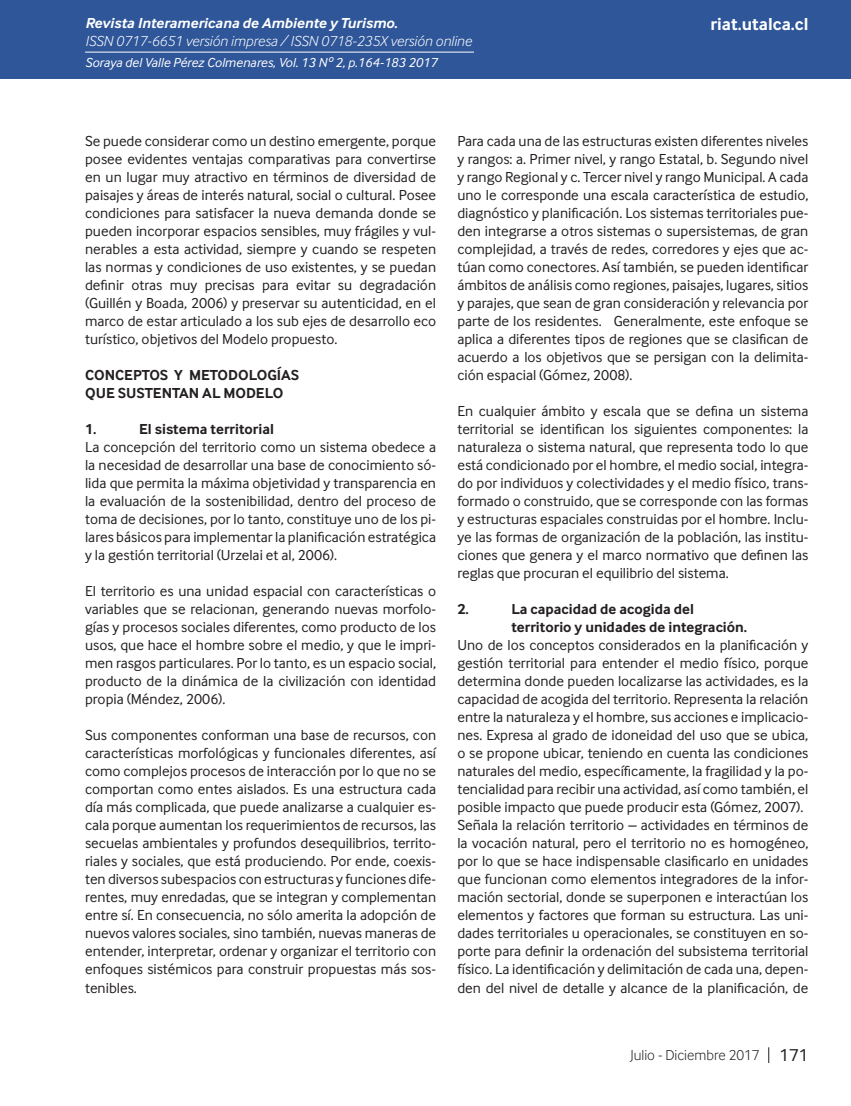
<style>
.page{position:relative;width:851px;height:1106px;background:#fff}
.page>*{position:absolute;margin:0;border:0;box-sizing:border-box;transform-origin:0 0}
.t1{font:700 18px "Inter Face";color:#fff}
.Cuerpo_de_Texto{font:15px/18px "Inter Face";color:#231f20;text-align:justify}
.Cuerpo_de_Texto-2{font:700 15px "Inter Face";color:#231f20}
.t2{font:italic 300 15px "Inter Face";color:#fff}
.t3{font:italic 700 15px "Inter Face";color:#fff}
.t4{font:300 15px "Inter Face";color:#231f20}
.Cuño_de_pagina{font:italic 13.5px "Inter Face";color:#fff}
.s1{font-weight:400;font-size:18px}
</style>
<div class="page">
<div style="left:0;top:0;width:850px;height:79px;background:#2f5699"></div>
<hr style="left:85px;top:52px;width:389px;height:1px;background:#fff">
<svg style="left:768px;top:1047px;width:1px;height:16px"></svg>
<p class="t3" style="left:85px;top:15px;width:314px">Revista Interamericana de Ambiente y Turismo.</p>
<p class="t2" style="left:85px;top:33px;width:388px">ISSN 0717-6651 versión impresa / ISSN 0718-235X versión online</p>
<p class="Cuño_de_pagina" style="left:85px;top:55px;width:354px">Soraya del Valle Pérez Colmenares, Vol. 13 Nº 2, p.164-183 2017</p>
<p class="t1" style="left:710px;top:14px;width:99px">riat.utalca.cl</p>
<p class="Cuerpo_de_Texto" style="left:85px;top:132px;width:352px">Se puede considerar como un destino emergente, porque posee evidentes ventajas comparativas para convertirse en un lugar muy atractivo en términos de diversidad de paisajes y áreas de interés natural, social o cultural. Posee condiciones para satisfacer la nueva demanda donde se pueden incorporar espacios sensibles, muy frágiles y vul&shy;nerables a esta actividad, siempre y cuando se respeten las normas y condiciones de uso existentes, y se puedan definir otras muy precisas para evitar su degradación (Guillén y Boada, 2006) y preservar su autenticidad, en el marco de estar articulado a los sub ejes de desarrollo eco turístico, objetivos del Modelo propuesto.</p>
<p class="Cuerpo_de_Texto-2" style="left:85px;top:366px;width:216px">CONCEPTOS Y METODOLOGÍAS</p>
<p class="Cuerpo_de_Texto-2" style="left:85px;top:384px;width:200px">QUE SUSTENTAN AL MODELO</p>
<p class="Cuerpo_de_Texto-2" style="left:85px;top:420px;width:13px">1.</p>
<p class="Cuerpo_de_Texto-2" style="left:139px;top:420px;width:136px">El sistema territorial</p>
<p class="Cuerpo_de_Texto" style="left:85px;top:438px;width:352px">La concepción del territorio como un sistema obedece a la necesidad de desarrollar una base de conocimiento só&shy;lida que permita la máxima objetividad y transparencia en la evaluación de la sostenibilidad, dentro del proceso de toma de decisiones, por lo tanto, constituye uno de los pi&shy;lares básicos para implementar la planificación estratégica y la gestión territorial (Urzelai et al, 2006).</p>
<p class="Cuerpo_de_Texto" style="left:85px;top:582px;width:352px">El territorio es una unidad espacial con características o variables que se relacionan, generando nuevas morfolo&shy;gías y procesos sociales diferentes, como producto de los usos, que hace el hombre sobre el medio, y que le impri&shy;men rasgos particulares. Por lo tanto, es un espacio social, producto de la dinámica de la civilización con identidad propia (Méndez, 2006).</p>
<p class="Cuerpo_de_Texto" style="left:85px;top:726px;width:352px">Sus componentes conforman una base de recursos, con características morfológicas y funcionales diferentes, así como complejos procesos de interacción por lo que no se comportan como entes aislados. Es una estructura cada día más complicada, que puede analizarse a cualquier es&shy;cala porque aumentan los requerimientos de recursos, las secuelas ambientales y profundos desequilibrios, territo&shy;riales y sociales, que está produciendo. Por ende, coexis&shy;ten diversos subespacios con estructuras y funciones dife&shy;rentes, muy enredadas, que se integran y complementan entre sí. En consecuencia, no sólo amerita la adopción de nuevos valores sociales, sino también, nuevas maneras de entender, interpretar, ordenar y organizar el territorio con enfoques sistémicos para construir propuestas más sos&shy;tenibles.</p>
<p class="Cuerpo_de_Texto" style="left:457px;top:132px;width:352px">Para cada una de las estructuras existen diferentes niveles y rangos: a. Primer nivel, y rango Estatal, b. Segundo nivel y rango Regional y c. Tercer nivel y rango Municipal. A cada uno le corresponde una escala característica de estudio, diagnóstico y planificación. Los sistemas territoriales pue&shy;den integrarse a otros sistemas o supersistemas, de gran complejidad, a través de redes, corredores y ejes que ac&shy;túan como conectores. Así también, se pueden identificar ámbitos de análisis como regiones, paisajes, lugares, sitios y parajes, que sean de gran consideración y relevancia por parte de los residentes. Generalmente, este enfoque se aplica a diferentes tipos de regiones que se clasifican de acuerdo a los objetivos que se persigan con la delimita&shy;ción espacial (Gómez, 2008).</p>
<p class="Cuerpo_de_Texto" style="left:457px;top:402px;width:352px">En cualquier ámbito y escala que se defina un sistema territorial se identifican los siguientes componentes: la naturaleza o sistema natural, que representa todo lo que está condicionado por el hombre, el medio social, integra&shy;do por individuos y colectividades y el medio físico, trans&shy;formado o construido, que se corresponde con las formas y estructuras espaciales construidas por el hombre. Inclu&shy;ye las formas de organización de la población, las institu&shy;ciones que genera y el marco normativo que definen las reglas que procuran el equilibrio del sistema.</p>
<p class="Cuerpo_de_Texto-2" style="left:457px;top:600px;width:13px">2.</p>
<p class="Cuerpo_de_Texto-2" style="left:511px;top:600px;width:184px">La capacidad de acogida del</p>
<p class="Cuerpo_de_Texto-2" style="left:511px;top:618px;width:237px">territorio y unidades de integración.</p>
<p class="Cuerpo_de_Texto" style="left:457px;top:636px;width:352px">Uno de los conceptos considerados en la planificación y gestión territorial para entender el medio físico, porque determina donde pueden localizarse las actividades, es la capacidad de acogida del territorio. Representa la relación entre la naturaleza y el hombre, sus acciones e implicacio&shy;nes. Expresa al grado de idoneidad del uso que se ubica, o se propone ubicar, teniendo en cuenta las condiciones naturales del medio, específicamente, la fragilidad y la po&shy;tencialidad para recibir una actividad, así como también, el posible impacto que puede producir esta (Gómez, 2007).</p>
<p class="Cuerpo_de_Texto" style="left:457px;top:816px;width:352px">Señala la relación territorio – actividades en términos de la vocación natural, pero el territorio no es homogéneo, por lo que se hace indispensable clasificarlo en unidades que funcionan como elementos integradores de la infor&shy;mación sectorial, donde se superponen e interactúan los elementos y factores que forman su estructura. Las uni&shy;dades territoriales u operacionales, se constituyen en so&shy;porte para definir la ordenación del subsistema territorial físico. La identificación y delimitación de cada una, depen&shy;den del nivel de detalle y alcance de la planificación, de</p>
<p class="t4" style="left:630px;top:1046px;width:180px">Julio - Diciembre 2017 <span class="s1">171</span></p>
</div>
